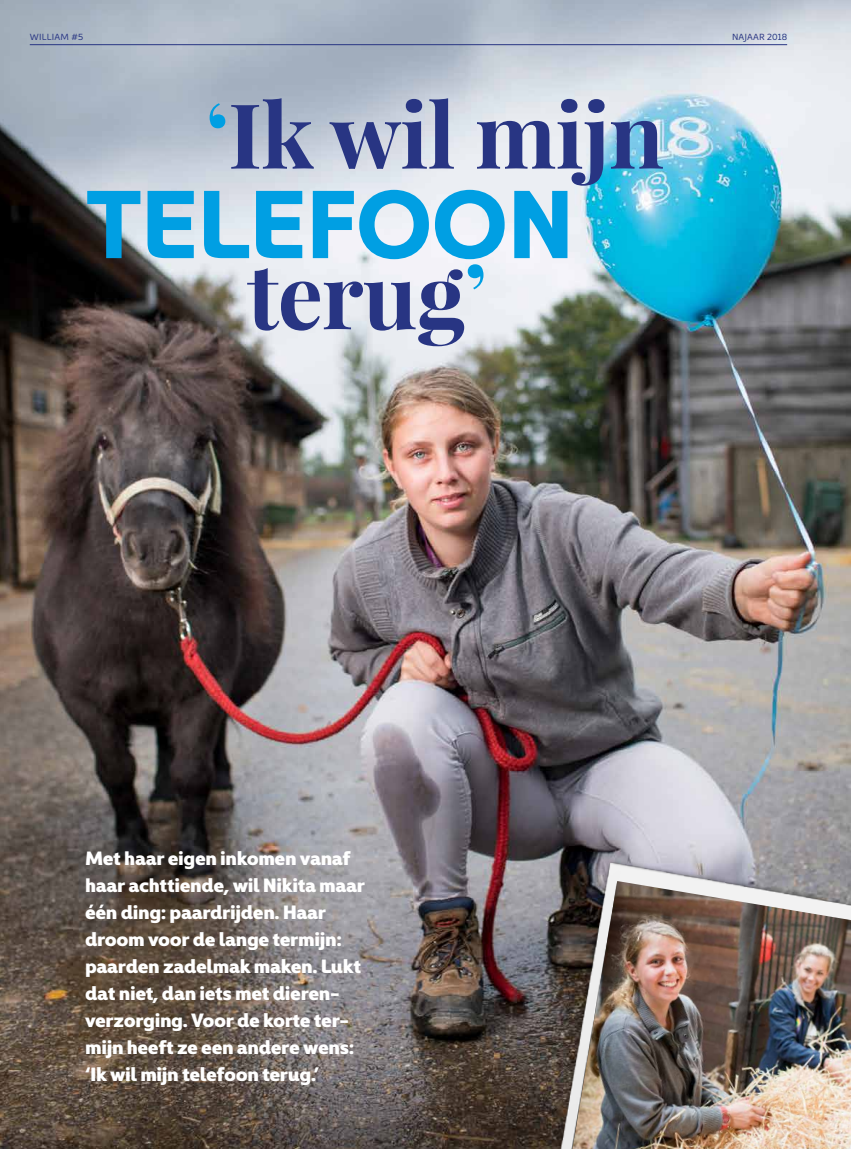
<style>
.page{position:relative;width:851px;height:1149px;background:#fff}
.page>*{position:absolute;margin:0;border:0;box-sizing:border-box;transform-origin:0 0}
.t1{font:700 97.5px "Kyrial Display Pro";letter-spacing:-.03em;color:#009fe3}
.t2{font:700 90px "Playfair Display";letter-spacing:-.01em;color:#283583}
.t3{font:900 19.5px/27px "Kyrial Display Pro";letter-spacing:-.02em;color:#fff}
.t4{font:9px "Kyrial Display Pro";letter-spacing:.015em;color:#283583}
.s1{color:#009fe3}
</style>
<div class="page">
<img style="left:0;top:0;width:850px;height:1148px">
<hr style="left:30px;top:44px;width:757px;height:1px;background:#283583">
<img style="left:532px;top:842px;width:318px;height:306px">
<img style="left:572px;top:880px;width:278px;height:268px">
<p class="t4" style="left:30px;top:31px;width:55px">WILLIAM #5</p>
<p class="t4" style="left:732px;top:31px;width:57px">NAJAAR 2018</p>
<h2 class="t2" style="left:205px;top:78px;width:460px"><span class="s1">‘</span>Ik wil mijn</h2>
<h1 class="t1" style="left:85px;top:154px;width:492px">TELEFOON</h1>
<h2 class="t2" style="left:247px;top:239px;width:241px">terug<span class="s1">’</span></h2>
<p class="t3" style="left:85px;top:842px;width:281px">Met haar eigen inkomen vanaf haar achttiende, wil Nikita maar één ding: paardrijden. Haar droom voor de lange termijn: paarden zadelmak maken. Lukt dat niet, dan iets met dieren&shy;verzorging. Voor de korte ter&shy;mijn heeft ze een andere wens: ‘Ik wil mijn telefoon terug.’</p>
</div>
